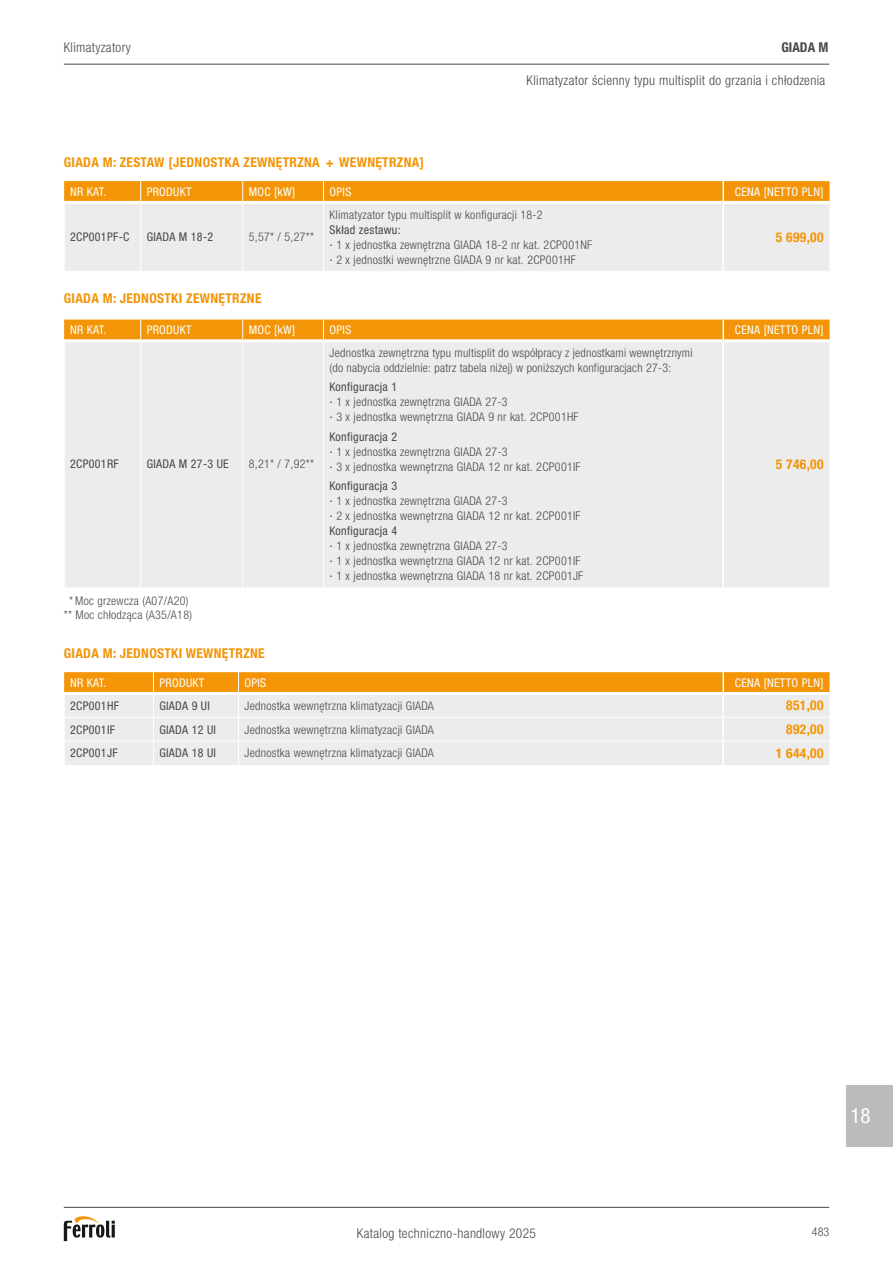
<style>
.page{position:relative;width:893px;height:1263px;background:#fff}
.page>*{position:absolute;margin:0;border:0;box-sizing:border-box;transform-origin:0 0}
.t1{font:condensed 21px "Helvetica Neue LTW1 G";color:#fff}
.t2{font:700 condensed 13.5px "Helvetica Neue LTW1 G";letter-spacing:.025em;color:#f39507}
.t3{font:300 condensed 13.5px "Helvetica Neue LTW1 G";letter-spacing:.025em;color:#484846}
.t4{font:700 condensed 13.5px "Helvetica Neue LTW1 G";color:#484846}
.t5{font:300 condensed 12px/15px "Helvetica Neue LTW1 G";letter-spacing:.025em;color:#484846}
.t6{font:condensed 12px "Helvetica Neue LTW1 G";letter-spacing:.025em;color:#fff}
.t7{font:condensed 12px "Helvetica Neue LTW1 G";letter-spacing:.025em;color:#484846}
.s1{font-weight:400}
.s2{font-family:"Helvetica Neue LT Pro";font-stretch:expanded}
</style>
<div class="page">
<div style="left:65px;top:204px;width:765px;height:67px;background:#ececec"></div>
<svg style="left:64px;top:181px;width:766px;height:20px;background:#f3960b"></svg>
<hr style="left:140px;top:204px;width:1px;height:67px;background:#fff">
<hr style="left:242px;top:204px;width:1px;height:67px;background:#fff">
<hr style="left:323px;top:204px;width:1px;height:67px;background:#fff">
<hr style="left:722px;top:181px;width:2px;height:21px;background:#fff">
<hr style="left:722px;top:202px;width:2px;height:69px;background:#fff">
<svg style="left:64px;top:672px;width:766px;height:93px;background:#eed9ba"></svg>
<hr style="left:64px;top:692px;width:89px;height:3px;background:#fff">
<hr style="left:153px;top:692px;width:85px;height:3px;background:#fff">
<hr style="left:238px;top:692px;width:484px;height:3px;background:#fff">
<hr style="left:724px;top:692px;width:106px;height:3px;background:#fff">
<hr style="left:722px;top:672px;width:2px;height:21px;background:#fff">
<hr style="left:722px;top:693px;width:2px;height:24px;background:#fff">
<hr style="left:722px;top:717px;width:2px;height:24px;background:#fff">
<hr style="left:722px;top:741px;width:2px;height:24px;background:#fff">
<div style="left:65px;top:342px;width:765px;height:245px;background:#ececec"></div>
<div style="left:64px;top:320px;width:766px;height:19px;background:#f39507"></div>
<hr style="left:140px;top:342px;width:1px;height:245px;background:#fff">
<hr style="left:242px;top:342px;width:1px;height:245px;background:#fff">
<hr style="left:323px;top:342px;width:1px;height:245px;background:#fff">
<hr style="left:722px;top:320px;width:2px;height:21px;background:#fff">
<hr style="left:722px;top:341px;width:2px;height:246px;background:#fff">
<hr style="left:64px;top:1207px;width:765px;height:1px;background:#484846">
<svg style="left:64px;top:1216px;width:51px;height:25px"></svg>
<hr style="left:64px;top:64px;width:765px;height:1px;background:#484846">
<div style="left:846px;top:1085px;width:47px;height:61px;background:#bbb"></div>
<p class="t3" style="left:64px;top:40px;width:69px">Klimatyzatory</p>
<p class="t2" style="left:64px;top:154px;width:362px">GIADA M: ZESTAW [JEDNOSTKA ZEWNĘTRZNA + WEWNĘTRZNA]</p>
<p class="t4" style="left:781px;top:39px;width:48px">GIADA M</p>
<p class="t3" style="left:526px;top:72px;width:300px">Klimatyzator ścienny typu multisplit do grzania i chłodzenia</p>
<p class="t6" style="left:70px;top:185px;width:38px">NR KAT.</p>
<p class="t6" style="left:147px;top:185px;width:46px">PRODUKT</p>
<p class="t6" style="left:249px;top:185px;width:48px">MOC [kW]</p>
<p class="t6" style="left:330px;top:185px;width:23px">OPIS</p>
<p class="t6" style="left:735px;top:185px;width:90px">CENA [NETTO PLN]</p>
<p class="t7" style="left:70px;top:230px;width:61px">2CP001PF-C</p>
<p class="t7" style="left:147px;top:230px;width:68px">GIADA M 18-2</p>
<p class="t5" style="left:249px;top:229px;width:67px">5,57* / 5,27**</p>
<p class="t5" style="left:330px;top:207px;width:215px">Klimatyzator typu multisplit w konfiguracji 18-2</p>
<p class="t5" style="left:330px;top:222px;width:264px"><span class="s1">Skład zestawu:<br></span><span class="s2">∙</span> 1 x jednostka zewnętrzna GIADA 18-2 nr kat. 2CP001NF <span class="s2">∙</span> 2 x jednostki wewnętrzne GIADA 9 nr kat. 2CP001HF</p>
<p class="t2" style="left:776px;top:229px;width:49px">5 699,00</p>
<p class="t2" style="left:64px;top:290px;width:199px">GIADA M: JEDNOSTKI ZEWNĘTRZNE</p>
<p class="t6" style="left:70px;top:323px;width:38px">NR KAT.</p>
<p class="t6" style="left:147px;top:323px;width:46px">PRODUKT</p>
<p class="t6" style="left:249px;top:323px;width:48px">MOC [kW]</p>
<p class="t6" style="left:330px;top:323px;width:23px">OPIS</p>
<p class="t6" style="left:735px;top:323px;width:90px">CENA [NETTO PLN]</p>
<p class="t7" style="left:70px;top:457px;width:50px">2CP001RF</p>
<p class="t7" style="left:147px;top:457px;width:84px">GIADA M 27-3 UE</p>
<p class="t5" style="left:249px;top:457px;width:67px">8,21* / 7,92**</p>
<p class="t5" style="left:64px;top:593px;width:130px;line-height:14.4px;text-align:center">* Moc grzewcza (A07/A20) ** Moc chłodząca (A35/A18)</p>
<p class="t2" style="left:64px;top:645px;width:202px">GIADA M: JEDNOSTKI WEWNĘTRZNE</p>
<p class="t5" style="left:330px;top:345px;width:365px">Jednostka zewnętrzna typu multisplit do współpracy z jednostkami wewnętrznymi (do nabycia oddzielnie: patrz tabela niżej) w poniższych konfiguracjach 27-3:</p>
<p class="t5" style="left:330px;top:380px;width:251px"><span class="s1">Konfiguracja 1<br></span><span class="s2">∙</span> 1 x jednostka zewnętrzna GIADA 27-3<br><span class="s2">∙</span> 3 x jednostka wewnętrzna GIADA 9 nr kat. 2CP001HF</p>
<p class="t5" style="left:330px;top:429px;width:253px"><span class="s1">Konfiguracja 2<br></span><span class="s2">∙</span> 1 x jednostka zewnętrzna GIADA 27-3<br><span class="s2">∙</span> 3 x jednostka wewnętrzna GIADA 12 nr kat. 2CP001IF</p>
<p class="t5" style="left:330px;top:478px;width:255px"><span class="s1">Konfiguracja 3<br></span><span class="s2">∙</span> 1 x jednostka zewnętrzna GIADA 27-3<br><span class="s2">∙</span> 2 x jednostka wewnętrzna GIADA 12 nr kat. 2CP001IF <span class="s1">Konfiguracja 4<br></span><span class="s2">∙</span> 1 x jednostka zewnętrzna GIADA 27-3<br><span class="s2">∙</span> 1 x jednostka wewnętrzna GIADA 12 nr kat. 2CP001IF <span class="s2">∙</span> 1 x jednostka wewnętrzna GIADA 18 nr kat. 2CP001JF</p>
<p class="t2" style="left:776px;top:456px;width:49px">5 746,00</p>
<p class="t6" style="left:70px;top:676px;width:38px">NR KAT.</p>
<p class="t6" style="left:159px;top:676px;width:46px">PRODUKT</p>
<p class="t6" style="left:244px;top:676px;width:23px">OPIS</p>
<p class="t6" style="left:735px;top:676px;width:90px">CENA [NETTO PLN]</p>
<p class="t7" style="left:70px;top:698px;width:50px">2CP001HF</p>
<p class="t7" style="left:159px;top:698px;width:52px">GIADA 9 UI</p>
<p class="t5" style="left:244px;top:698px;width:191px">Jednostka wewnętrzna klimatyzacji GIADA</p>
<p class="t2" style="left:786px;top:697px;width:39px">851,00</p>
<p class="t7" style="left:70px;top:722px;width:46px">2CP001IF</p>
<p class="t7" style="left:159px;top:722px;width:58px">GIADA 12 UI</p>
<p class="t5" style="left:244px;top:722px;width:191px">Jednostka wewnętrzna klimatyzacji GIADA</p>
<p class="t2" style="left:786px;top:721px;width:39px">892,00</p>
<p class="t7" style="left:70px;top:746px;width:49px">2CP001JF</p>
<p class="t7" style="left:159px;top:746px;width:58px">GIADA 18 UI</p>
<p class="t5" style="left:244px;top:746px;width:191px">Jednostka wewnętrzna klimatyzacji GIADA</p>
<p class="t2" style="left:776px;top:745px;width:49px">1 644,00</p>
<p class="t3" style="left:357px;top:1225px;width:181px">Katalog techniczno-handlowy 2025</p>
<h1 class="t1" style="left:850px;top:1103px;width:22px">18</h1>
<p class="t5" style="left:812px;top:1225px;width:19px">483</p>
</div>
